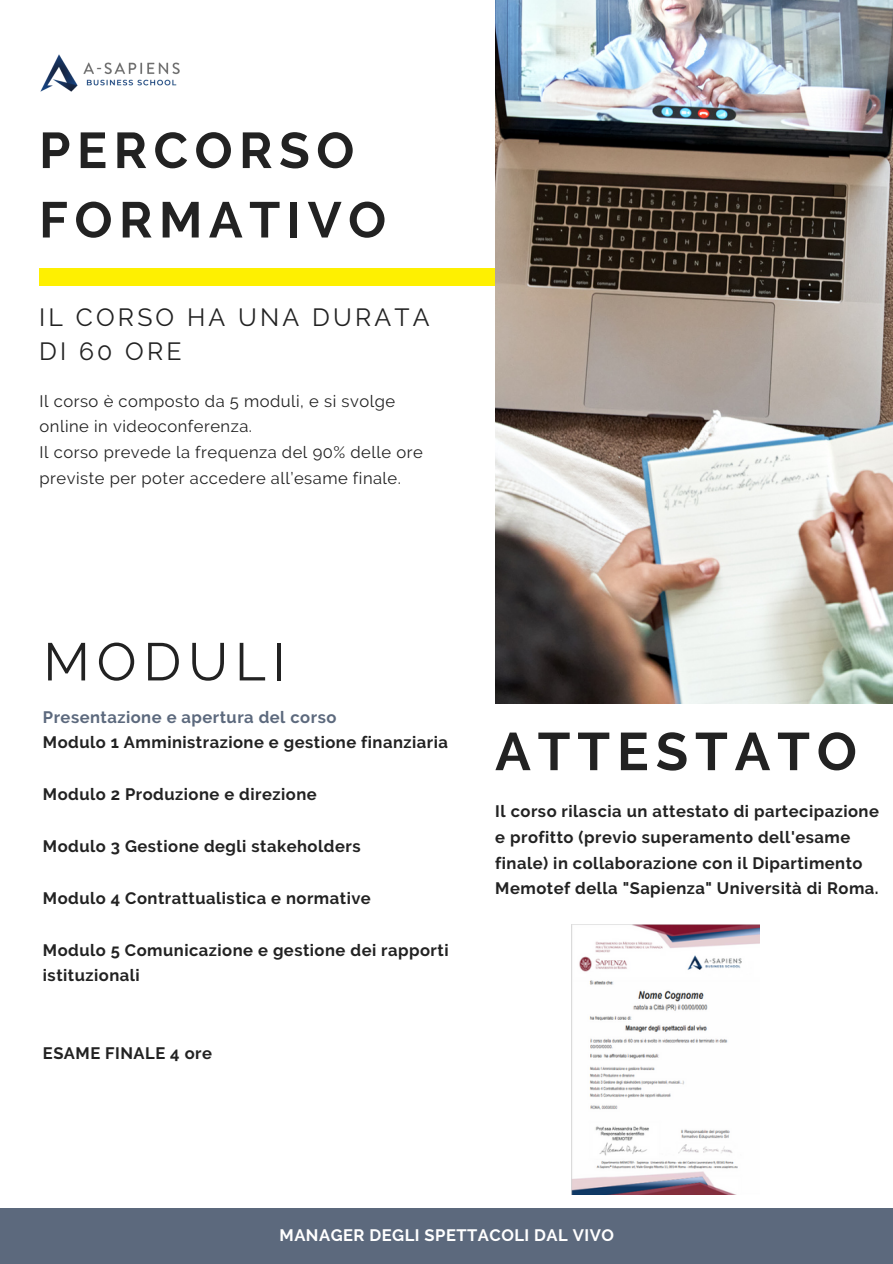
<style>
.page{position:relative;width:893px;height:1264px;background:#fff}
.page>*{position:absolute;margin:0;border:0;box-sizing:border-box;transform-origin:0 0}
.t1{font:700 52.95px "Raleway";letter-spacing:.13em;color:#222}
.t2{font:52.95px "Raleway";letter-spacing:.13em;color:#222}
.t3{font:700 50.25px/69.4px "Raleway";letter-spacing:.13em;color:#222}
.t4{font:24.75px/33.8px "Raleway";letter-spacing:.13em;color:#222}
.t5{font:700 16.5px/25.8px "Raleway";letter-spacing:.03em;color:#222}
.t6{font:16.5px/25.8px "Raleway";letter-spacing:.03em;color:#222}
.t7{font:700 16.5px "Raleway";letter-spacing:.03em;color:#fff}
.s1{color:#5c697d}
</style>
<div class="page">
<div style="left:39px;top:268px;width:853px;height:17px;background:#fef001"></div>
<img style="left:495px;top:0;width:397px;height:703px">
<div style="left:0;top:1208px;width:892px;height:55px;background:#5c697d"></div>
<img style="left:40px;top:55px;width:140px;height:37px">
<img style="left:571px;top:924px;width:188px;height:270px">
<h5 class="t3" style="left:39px;top:116px;width:348px">PERCORSO<br>FORMATIVO</h5>
<h5 class="t4" style="left:39px;top:300px;width:392px">IL CORSO HA UNA DURATA<br>DI 60 ORE</h5>
<h5 class="t6" style="left:40px;top:388px;width:357px">Il corso è composto da 5 moduli, e si svolge online in videoconferenza.</h5>
<h5 class="t6" style="left:40px;top:439px;width:384px">Il corso prevede la frequenza del 90% delle ore previste per poter accedere all’esame finale.</h5>
<h5 class="t2" style="left:43px;top:630px;width:244px">MODULI</h5>
<p class="t5" style="left:43px;top:703px;width:406px"><span class="s1">Presentazione e apertura del corso<br></span>Modulo 1 Amministrazione e gestione finanziaria</p>
<h3 class="t5" style="left:43px;top:781px;width:275px">Modulo 2 Produzione e direzione</h3>
<p class="t5" style="left:43px;top:833px;width:319px">Modulo 3 Gestione degli stakeholders</p>
<p class="t5" style="left:43px;top:885px;width:329px">Modulo 4 Contrattualistica e normative</p>
<h2 class="t5" style="left:43px;top:936px;width:407px">Modulo 5 Comunicazione e gestione dei rapporti istituzionali</h2>
<h5 class="t5" style="left:43px;top:1040px;width:170px">ESAME FINALE 4 ore</h5>
<h5 class="t1" style="left:495px;top:720px;width:363px">ATTESTATO</h5>
<h1 class="t5" style="left:495px;top:798px;width:385px">Il corso rilascia un attestato di partecipazione e profitto (previo superamento dell'esame finale) in collaborazione con il Dipartimento Memotef della "Sapienza" Università di Roma.</h1>
<p class="t7" style="left:279px;top:1225px;width:336px">MANAGER DEGLI SPETTACOLI DAL VIVO</p>
</div>
